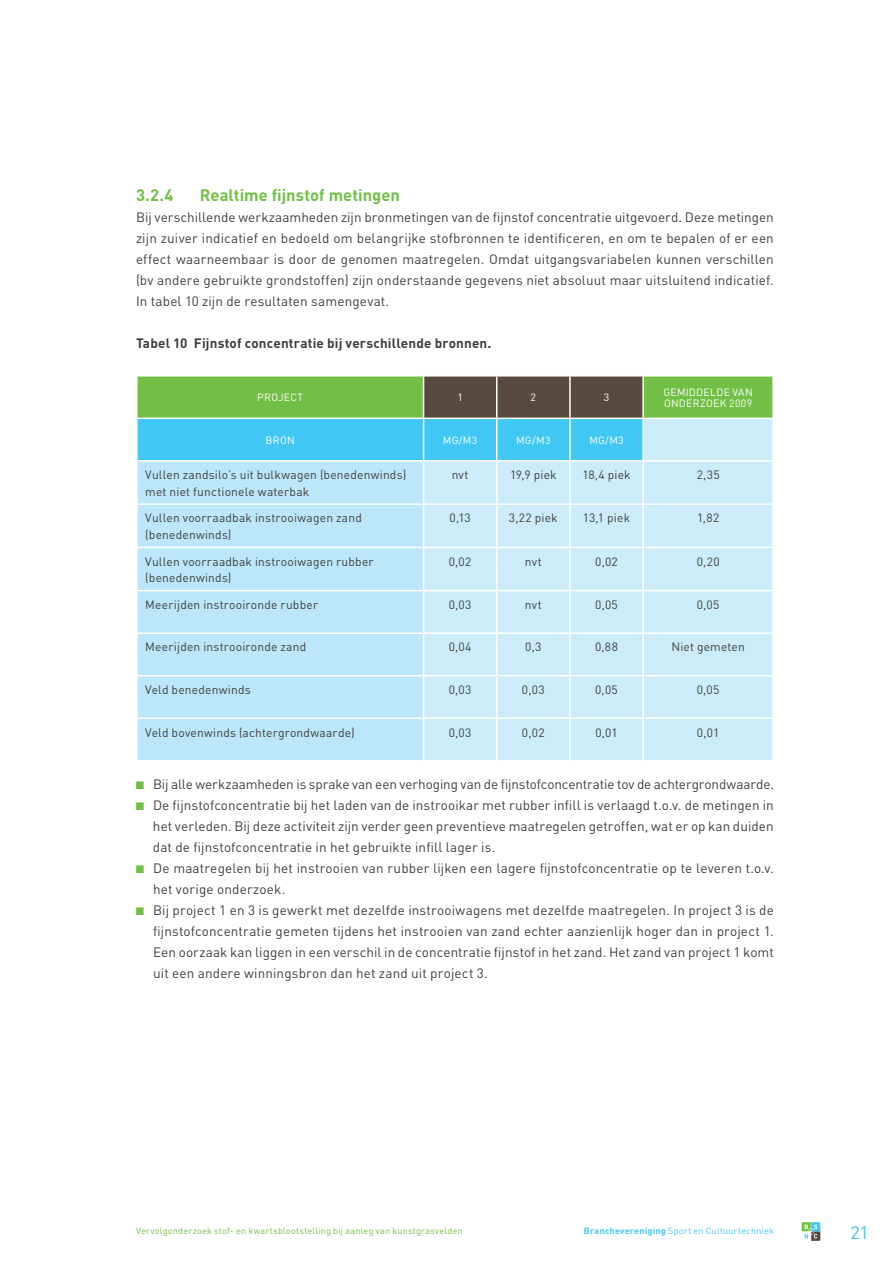
<style>
.page{position:relative;width:893px;height:1263px;background:#fff}
.page>*{position:absolute;margin:0;border:0;box-sizing:border-box;transform-origin:0 0}
.t1{font:18px "DIN";color:#40c7f4}
.t2{font:700 16.5px "DIN";color:#71bf44}
.t3{font:13.5px/21px "DIN";letter-spacing:.01em;color:#3f3f40;text-align:justify}
.t4{font:13.5px "DIN";letter-spacing:-.01em;color:#3f3f40}
.t5{font:700 13.5px "DIN";letter-spacing:.01em;color:#3f3f40}
.t6{font:12px/16.5px "DIN";letter-spacing:.015em;color:#3f3f40}
.t7{font:10.5px/10.5px "DIN";letter-spacing:.035em;color:#fff}
.t8{font:9px "DIN";letter-spacing:.03em;color:#71bf44}
.t9{font:9px "DIN";letter-spacing:.025em;color:#40c7f4}
.s1{color:#71bf44}
.s2{font-weight:700}
</style>
<div class="page">
<svg style="left:802px;top:1222px;width:18px;height:19px"></svg>
<svg style="left:137px;top:376px;width:636px;height:84px;background:#5ea77c"></svg>
<svg style="left:424px;top:419px;width:348px;height:341px;background:#c1e9fa"></svg>
<div style="left:138px;top:462px;width:285px;height:298px;background:#bce6fa"></div>
<hr style="left:136px;top:377px;width:2px;height:41px;background:#fff">
<hr style="left:423px;top:377px;width:1px;height:41px;background:#fff">
<hr style="left:496px;top:377px;width:1px;height:41px;background:#fff">
<hr style="left:569px;top:377px;width:2px;height:41px;background:#fff">
<hr style="left:642px;top:377px;width:2px;height:41px;background:#fff">
<hr style="left:772px;top:377px;width:2px;height:41px;background:#fff">
<hr style="left:136px;top:418px;width:288px;height:1px;background:#fff">
<hr style="left:136px;top:419px;width:2px;height:41px;background:#fff">
<hr style="left:424px;top:418px;width:73px;height:1px;background:#fff">
<hr style="left:423px;top:419px;width:1px;height:41px;background:#fff">
<hr style="left:497px;top:418px;width:73px;height:1px;background:#fff">
<hr style="left:496px;top:419px;width:1px;height:41px;background:#fff">
<hr style="left:570px;top:418px;width:73px;height:1px;background:#fff">
<hr style="left:569px;top:419px;width:2px;height:41px;background:#fff">
<hr style="left:643px;top:418px;width:131px;height:1px;background:#fff">
<hr style="left:642px;top:419px;width:2px;height:41px;background:#fff">
<hr style="left:772px;top:419px;width:2px;height:41px;background:#fff">
<hr style="left:424px;top:460px;width:73px;height:2px;background:#fff">
<hr style="left:497px;top:460px;width:73px;height:2px;background:#fff">
<hr style="left:496px;top:462px;width:1px;height:41px;background:#fff">
<hr style="left:570px;top:460px;width:73px;height:2px;background:#fff">
<hr style="left:569px;top:462px;width:2px;height:41px;background:#fff">
<hr style="left:643px;top:460px;width:131px;height:2px;background:#fff">
<hr style="left:642px;top:462px;width:2px;height:41px;background:#fff">
<hr style="left:136px;top:503px;width:288px;height:2px;background:#fff">
<hr style="left:424px;top:503px;width:73px;height:2px;background:#fff">
<hr style="left:497px;top:503px;width:73px;height:2px;background:#fff">
<hr style="left:496px;top:505px;width:1px;height:42px;background:#fff">
<hr style="left:570px;top:503px;width:73px;height:2px;background:#fff">
<hr style="left:569px;top:505px;width:2px;height:42px;background:#fff">
<hr style="left:643px;top:503px;width:131px;height:2px;background:#fff">
<hr style="left:642px;top:505px;width:2px;height:42px;background:#fff">
<hr style="left:136px;top:547px;width:288px;height:1px;background:#fff">
<hr style="left:424px;top:547px;width:73px;height:1px;background:#fff">
<hr style="left:497px;top:547px;width:73px;height:1px;background:#fff">
<hr style="left:496px;top:548px;width:1px;height:42px;background:#fff">
<hr style="left:570px;top:547px;width:73px;height:1px;background:#fff">
<hr style="left:569px;top:548px;width:2px;height:42px;background:#fff">
<hr style="left:643px;top:547px;width:131px;height:1px;background:#fff">
<hr style="left:642px;top:548px;width:2px;height:42px;background:#fff">
<hr style="left:136px;top:590px;width:288px;height:1px;background:#fff">
<hr style="left:424px;top:590px;width:73px;height:1px;background:#fff">
<hr style="left:497px;top:590px;width:73px;height:1px;background:#fff">
<hr style="left:496px;top:591px;width:1px;height:41px;background:#fff">
<hr style="left:570px;top:590px;width:73px;height:1px;background:#fff">
<hr style="left:569px;top:591px;width:2px;height:41px;background:#fff">
<hr style="left:643px;top:590px;width:131px;height:1px;background:#fff">
<hr style="left:642px;top:591px;width:2px;height:41px;background:#fff">
<hr style="left:136px;top:632px;width:288px;height:2px;background:#fff">
<hr style="left:424px;top:632px;width:73px;height:2px;background:#fff">
<hr style="left:497px;top:632px;width:73px;height:2px;background:#fff">
<hr style="left:496px;top:634px;width:1px;height:41px;background:#fff">
<hr style="left:570px;top:632px;width:73px;height:2px;background:#fff">
<hr style="left:569px;top:634px;width:2px;height:41px;background:#fff">
<hr style="left:643px;top:632px;width:131px;height:2px;background:#fff">
<hr style="left:642px;top:634px;width:2px;height:41px;background:#fff">
<hr style="left:136px;top:675px;width:288px;height:1px;background:#fff">
<hr style="left:424px;top:675px;width:73px;height:1px;background:#fff">
<hr style="left:497px;top:675px;width:73px;height:1px;background:#fff">
<hr style="left:496px;top:676px;width:1px;height:41px;background:#fff">
<hr style="left:570px;top:675px;width:73px;height:1px;background:#fff">
<hr style="left:569px;top:676px;width:2px;height:41px;background:#fff">
<hr style="left:643px;top:675px;width:131px;height:1px;background:#fff">
<hr style="left:642px;top:676px;width:2px;height:41px;background:#fff">
<hr style="left:136px;top:717px;width:288px;height:2px;background:#fff">
<hr style="left:424px;top:717px;width:73px;height:2px;background:#fff">
<hr style="left:497px;top:717px;width:73px;height:2px;background:#fff">
<hr style="left:496px;top:719px;width:1px;height:41px;background:#fff">
<hr style="left:570px;top:717px;width:73px;height:2px;background:#fff">
<hr style="left:569px;top:719px;width:2px;height:41px;background:#fff">
<hr style="left:643px;top:717px;width:131px;height:2px;background:#fff">
<hr style="left:642px;top:719px;width:2px;height:41px;background:#fff">
<p class="t2" style="left:136px;top:184px;width:39px">3.2.4</p>
<p class="t2" style="left:200px;top:184px;width:202px">Realtime fijnstof metingen</p>
<p class="t3" style="left:136px;top:206px;width:639px">Bij verschillende werkzaamheden zijn bronmetingen van de fijnstof concentratie uitgevoerd. Deze metingen zijn zuiver indicatief en bedoeld om belangrijke stofbronnen te identificeren, en om te bepalen of er een effect waarneembaar is door de genomen maatregelen. Omdat uitgangsvariabelen kunnen verschillen (bv andere gebruikte grondstoffen) zijn onderstaande gegevens niet absoluut maar uitsluitend indicatief.<br>In tabel 10 zijn de resultaten samengevat.</p>
<p class="t5" style="left:136px;top:334px;width:357px">Tabel 10 Fijnstof concentratie bij verschillende bronnen.</p>
<p class="t7" style="left:257px;top:392px;width:15px">Project</p>
<p class="t7" style="left:457px;top:392px;width:7px">1</p>
<p class="t7" style="left:531px;top:392px;width:7px">2</p>
<p class="t7" style="left:604px;top:392px;width:7px">3</p>
<p class="t7" style="left:663px;top:387px;width:14px">Gemiddeldevan onderzoek</p>
<p class="t7" style="left:729px;top:397px;width:25px">2009</p>
<p class="t7" style="left:266px;top:435px;width:15px">Bron</p>
<p class="t7" style="left:443px;top:435px;width:36px">mg/m3</p>
<p class="t7" style="left:516px;top:435px;width:36px">mg/m3</p>
<p class="t7" style="left:589px;top:435px;width:36px">mg/m3</p>
<p class="t6" style="left:145px;top:466px;width:262px">Vullen zandsilo’s uit bulkwagen (benedenwinds) met niet functionele waterbak</p>
<p class="t6" style="left:452px;top:466px;width:18px">nvt</p>
<p class="t6" style="left:510px;top:466px;width:48px">19,9 piek</p>
<p class="t6" style="left:582px;top:466px;width:50px">18,4 piek</p>
<p class="t6" style="left:697px;top:466px;width:24px">2,35</p>
<p class="t6" style="left:145px;top:510px;width:218px">Vullen voorraadbak instrooiwagen zand (benedenwinds)</p>
<p class="t6" style="left:449px;top:510px;width:23px">0,13</p>
<p class="t6" style="left:509px;top:510px;width:50px">3,22 piek</p>
<p class="t6" style="left:583px;top:510px;width:49px">13,1 piek</p>
<p class="t6" style="left:697px;top:510px;width:24px">1,82</p>
<p class="t6" style="left:145px;top:553px;width:230px">Vullen voorraadbak instrooiwagen rubber (benedenwinds)</p>
<p class="t6" style="left:449px;top:553px;width:24px">0,02</p>
<p class="t6" style="left:525px;top:553px;width:18px">nvt</p>
<p class="t6" style="left:595px;top:553px;width:24px">0,02</p>
<p class="t6" style="left:697px;top:553px;width:24px">0,20</p>
<p class="t6" style="left:145px;top:596px;width:174px">Meerijden instrooironde rubber</p>
<p class="t6" style="left:449px;top:596px;width:24px">0,03</p>
<p class="t6" style="left:525px;top:596px;width:18px">nvt</p>
<p class="t6" style="left:595px;top:596px;width:24px">0,05</p>
<p class="t6" style="left:697px;top:596px;width:24px">0,05</p>
<p class="t6" style="left:145px;top:639px;width:162px">Meerijden instrooironde zand</p>
<p class="t6" style="left:449px;top:639px;width:24px">0,04</p>
<p class="t6" style="left:525px;top:639px;width:18px">0,3</p>
<p class="t6" style="left:595px;top:639px;width:24px">0,88</p>
<p class="t6" style="left:671px;top:639px;width:75px">Niet gemeten</p>
<p class="t6" style="left:145px;top:681px;width:107px">Veld benedenwinds</p>
<p class="t6" style="left:449px;top:681px;width:24px">0,03</p>
<p class="t6" style="left:522px;top:681px;width:24px">0,03</p>
<p class="t6" style="left:595px;top:681px;width:24px">0,05</p>
<p class="t6" style="left:697px;top:681px;width:24px">0,05</p>
<p class="t6" style="left:145px;top:724px;width:211px">Veld bovenwinds (achtergrondwaarde)</p>
<p class="t6" style="left:449px;top:724px;width:24px">0,03</p>
<p class="t6" style="left:522px;top:724px;width:24px">0,02</p>
<p class="t6" style="left:595px;top:724px;width:24px">0,01</p>
<p class="t6" style="left:697px;top:724px;width:24px">0,01</p>
<p class="t4" style="left:136px;top:776px;width:639px"><span class="s1">■</span> Bij alle werkzaamheden is sprake van een verhoging van de fijnstofconcentratie tov de achtergrondwaarde.</p>
<p class="t3" style="left:153px;top:794px;width:622px;text-indent:-17px"><span class="s1">■</span> De fijnstofconcentratie bij het laden van de instrooikar met rubber infill is verlaagd t.o.v. de metingen in het verleden. Bij deze activiteit zijn verder geen preventieve maatregelen getroffen, wat er op kan duiden dat de fijnstofconcentratie in het gebruikte infill lager is.</p>
<p class="t3" style="left:153px;top:857px;width:622px;text-indent:-17px"><span class="s1">■</span> De maatregelen bij het instrooien van rubber lijken een lagere fijnstofconcentratie op te leveren t.o.v. het vorige onderzoek.</p>
<p class="t3" style="left:153px;top:899px;width:622px;text-indent:-17px"><span class="s1">■</span> Bij project 1 en 3 is gewerkt met dezelfde instrooiwagens met dezelfde maatregelen. In project 3 is de fijnstofconcentratie gemeten tijdens het instrooien van zand echter aanzienlijk hoger dan in project 1.<br>Een oorzaak kan liggen in een verschil in de concentratie fijnstof in het zand. Het zand van project 1 komt uit een andere winningsbron dan het zand uit project 3.</p>
<p class="t8" style="left:136px;top:1225px;width:328px">Vervolgonderzoek stof- en kwartsblootstelling bij aanleg van kunstgrasvelden</p>
<p class="t9" style="left:584px;top:1225px;width:191px"><span class="s2">Branchevereniging</span> Sport en Cultuurtechniek</p>
<h1 class="t1" style="left:850px;top:1221px;width:20px">21</h1>
</div>
